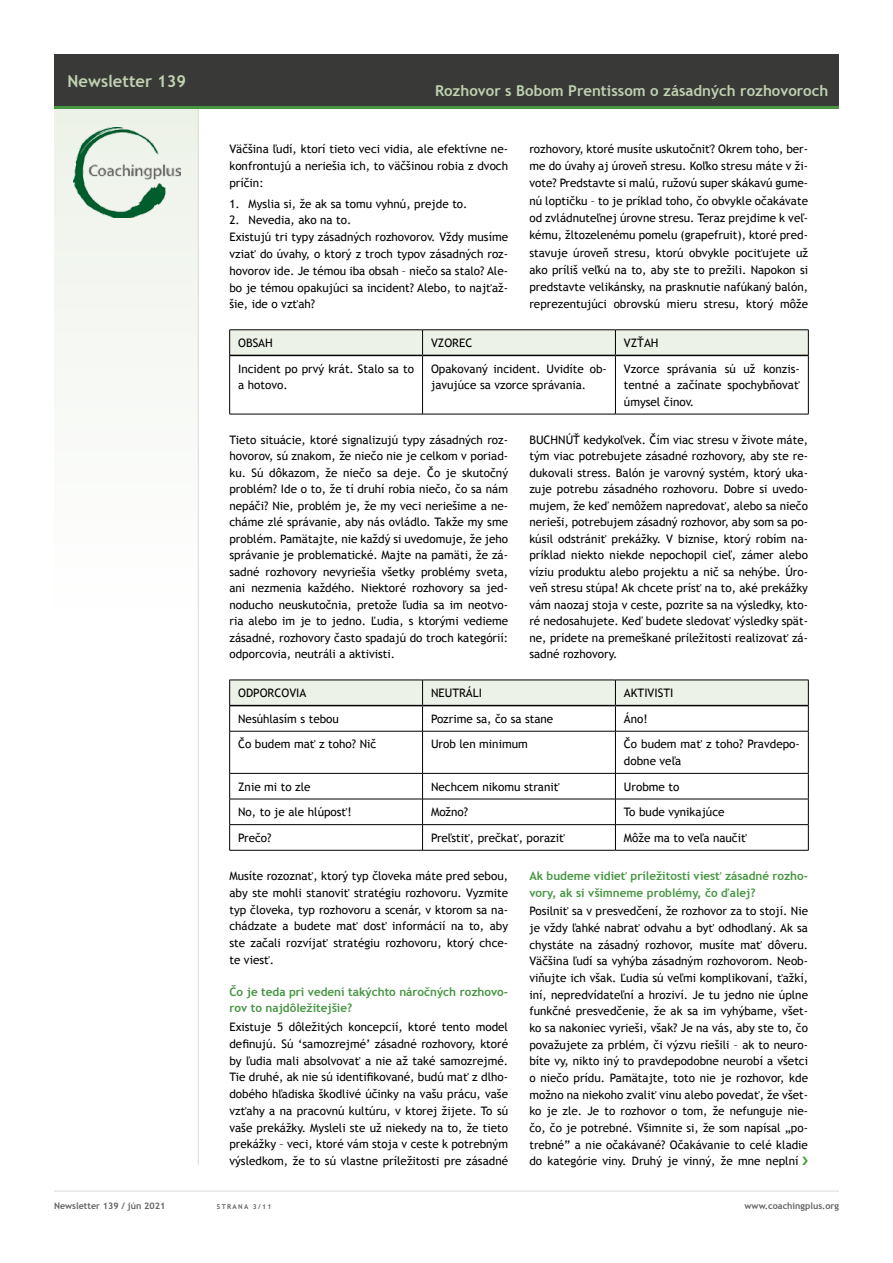
<style>
.page{position:relative;width:893px;height:1263px;background:#fff}
.page>*{position:absolute;margin:0;border:0;box-sizing:border-box;transform-origin:0 0}
.t1{font:700 16.5px "Trebuchet MS";color:#c0d2b0}
.t2{font:700 15px "Trebuchet MS";color:#c0d2b0}
.t3{font:11.7px/16.5px "Trebuchet MS";color:#000;text-align:justify}
.t4{font:700 11.7px/16.8px "Trebuchet MS";color:#469642}
.t5{font:700 9px "Trebuchet MS";color:#646363}
.t6{font:700 6.75px "Trebuchet MS";letter-spacing:.2em;color:#646363}
</style>
<div class="page">
<div style="left:54px;top:106px;width:145px;height:525px;background:#f7f9f6"></div>
<hr style="left:54px;top:1191px;width:785px;height:1px;background:#dadada">
<hr style="left:198px;top:108px;width:1px;height:1057px;background:#dadada">
<div style="left:54px;top:54px;width:785px;height:53px;background:#393938"></div>
<hr style="left:54px;top:106px;width:785px;height:3px;background:#469642">
<img style="left:74px;top:127px;width:106px;height:91px">
<hr style="left:229px;top:329px;width:194px;height:1px;background:#000">
<hr style="left:423px;top:329px;width:192px;height:1px;background:#000">
<hr style="left:615px;top:329px;width:194px;height:1px;background:#000">
<svg style="left:229px;top:330px;width:580px;height:25px;background:#e5eae0"></svg>
<hr style="left:229px;top:355px;width:1px;height:59px;background:#000">
<hr style="left:422px;top:356px;width:1px;height:58px;background:#000">
<hr style="left:615px;top:356px;width:1px;height:58px;background:#000">
<hr style="left:808px;top:355px;width:1px;height:59px;background:#000">
<hr style="left:229px;top:414px;width:194px;height:1px;background:#000">
<hr style="left:423px;top:414px;width:192px;height:1px;background:#000">
<hr style="left:615px;top:414px;width:194px;height:1px;background:#000">
<hr style="left:230px;top:355px;width:193px;height:1px;background:#000">
<hr style="left:423px;top:355px;width:192px;height:1px;background:#000">
<hr style="left:615px;top:355px;width:193px;height:1px;background:#000">
<svg style="left:229px;top:680px;width:580px;height:51px"></svg>
<hr style="left:229px;top:731px;width:194px;height:1px;background:#000">
<hr style="left:229px;top:731px;width:1px;height:42px;background:#000">
<hr style="left:423px;top:731px;width:192px;height:1px;background:#000">
<hr style="left:422px;top:731px;width:1px;height:42px;background:#000">
<hr style="left:615px;top:731px;width:194px;height:1px;background:#000">
<hr style="left:615px;top:731px;width:1px;height:42px;background:#000">
<hr style="left:808px;top:731px;width:1px;height:42px;background:#000">
<hr style="left:229px;top:773px;width:194px;height:1px;background:#000">
<hr style="left:423px;top:773px;width:192px;height:1px;background:#000">
<hr style="left:615px;top:773px;width:194px;height:1px;background:#000">
<hr style="left:229px;top:799px;width:194px;height:1px;background:#000">
<hr style="left:423px;top:799px;width:192px;height:1px;background:#000">
<hr style="left:615px;top:799px;width:194px;height:1px;background:#000">
<hr style="left:229px;top:824px;width:194px;height:1px;background:#000">
<svg style="left:229px;top:773px;width:1px;height:77px"></svg>
<hr style="left:423px;top:824px;width:192px;height:1px;background:#000">
<svg style="left:422px;top:773px;width:1px;height:77px"></svg>
<hr style="left:615px;top:824px;width:194px;height:1px;background:#000">
<svg style="left:615px;top:773px;width:1px;height:77px"></svg>
<svg style="left:808px;top:773px;width:1px;height:77px"></svg>
<hr style="left:229px;top:850px;width:194px;height:1px;background:#000">
<hr style="left:423px;top:850px;width:192px;height:1px;background:#000">
<hr style="left:615px;top:850px;width:194px;height:1px;background:#000">
<hr style="left:230px;top:705px;width:193px;height:1px;background:#000">
<hr style="left:423px;top:705px;width:192px;height:1px;background:#000">
<hr style="left:615px;top:705px;width:193px;height:1px;background:#000">
<h1 class="t1" style="left:68px;top:70px;width:120px">Newsletter 139</h1>
<p class="t2" style="left:435px;top:81px;width:395px">Rozhovor s Bobom Prentissom o zásadných rozhovoroch</p>
<p class="t3" style="left:229px;top:141px;width:280px">Väčšina ľudí, ktorí tieto veci vidia, ale efektívne ne&shy;konfrontujú a neriešia ich, to väčšinou robia z dvoch príčin:</p>
<p class="t3" style="left:229px;top:195px;width:240px">1. Myslia si, že ak sa tomu vyhnú, prejde to.</p>
<p class="t3" style="left:229px;top:212px;width:280px;text-align:left">2. Nevedia, ako na to.<br>Existujú tri typy zásadných rozhovorov. Vždy musíme vziať do úvahy, o ktorý z troch typov zásadných roz&shy;hovorov ide. Je témou iba obsah – niečo sa stalo? Ale&shy;bo je témou opakujúci sa incident? Alebo, to najťaž&shy;šie, ide o vzťah?</p>
<p class="t3" style="left:529px;top:140px;width:280px;line-height:17.2px">rozhovory, ktoré musíte uskutočniť? Okrem toho, ber&shy;me do úvahy aj úroveň stresu. Koľko stresu máte v ži&shy;vote? Predstavte si malú, ružovú super skákavú gume&shy;nú loptičku – to je príklad toho, čo obvykle očakávate od zvládnuteľnej úrovne stresu. Teraz prejdime k veľ&shy;kému, žltozelenému pomelu (grapefruit), ktoré pred&shy;stavuje úroveň stresu, ktorú obvykle pociťujete už ako príliš veľkú na to, aby ste to prežili. Napokon si predstavte velikánsky, na prasknutie nafúkaný balón, reprezentujúci obrovskú mieru stresu, ktorý môže</p>
<p class="t3" style="left:238px;top:335px;width:36px">OBSAH</p>
<p class="t3" style="left:431px;top:335px;width:43px">VZOREC</p>
<p class="t3" style="left:624px;top:335px;width:36px">VZŤAH</p>
<p class="t3" style="left:238px;top:360px;width:177px">Incident po prvý krát. Stalo sa to a hotovo.</p>
<p class="t3" style="left:431px;top:360px;width:177px">Opakovaný incident. Uvidíte ob&shy;javujúce sa vzorce správania.</p>
<p class="t3" style="left:624px;top:360px;width:177px">Vzorce správania sú už konzis&shy;tentné a začínate spochybňovať úmysel činov.</p>
<p class="t3" style="left:229px;top:432px;width:280px">Tieto situácie, ktoré signalizujú typy zásadných roz&shy;hovorov, sú znakom, že niečo nie je celkom v poriad&shy;ku. Sú dôkazom, že niečo sa deje. Čo je skutočný problém? Ide o to, že tí druhí robia niečo, čo sa nám nepáči? Nie, problém je, že my veci neriešime a ne&shy;cháme zlé správanie, aby nás ovládlo. Takže my sme problém. Pamätajte, nie každý si uvedomuje, že jeho správanie je problematické. Majte na pamäti, že zá&shy;sadné rozhovory nevyriešia všetky problémy sveta, ani nezmenia každého. Niektoré rozhovory sa jed&shy;noducho neuskutočnia, pretože ľudia sa im neotvo&shy;ria alebo im je to jedno. Ľudia, s ktorými vedieme zásadné, rozhovory často spadajú do troch kategórií: odporcovia, neutráli a aktivisti.</p>
<p class="t3" style="left:529px;top:432px;width:280px">BUCHNÚŤ kedykoľvek. Čím viac stresu v živote máte, tým viac potrebujete zásadné rozhovory, aby ste re&shy;dukovali stress. Balón je varovný systém, ktorý uka&shy;zuje potrebu zásadného rozhovoru. Dobre si uvedo&shy;mujem, že keď nemôžem napredovať, alebo sa niečo nerieši, potrebujem zásadný rozhovor, aby som sa po&shy;kúsil odstrániť prekážky. V biznise, ktorý robím na&shy;príklad niekto niekde nepochopil cieľ, zámer alebo víziu produktu alebo projektu a nič sa nehýbe. Úro&shy;veň stresu stúpa! Ak chcete prísť na to, aké prekážky vám naozaj stoja v ceste, pozrite sa na výsledky, kto&shy;ré nedosahujete. Keď budete sledovať výsledky spät&shy;ne, prídete na premeškané príležitosti realizovať zá&shy;sadné rozhovory.</p>
<p class="t3" style="left:238px;top:685px;width:70px">ODPORCOVIA</p>
<p class="t3" style="left:431px;top:685px;width:52px">NEUTRÁLI</p>
<p class="t3" style="left:624px;top:685px;width:51px">AKTIVISTI</p>
<p class="t3" style="left:238px;top:710px;width:102px">Nesúhlasím s tebou</p>
<p class="t3" style="left:431px;top:710px;width:124px">Pozrime sa, čo sa stane</p>
<p class="t3" style="left:624px;top:710px;width:25px">Áno!</p>
<p class="t3" style="left:238px;top:736px;width:140px">Čo budem mať z toho? Nič</p>
<p class="t3" style="left:431px;top:736px;width:98px">Urob len minimum</p>
<p class="t3" style="left:624px;top:736px;width:177px">Čo budem mať z toho? Pravdepo&shy;dobne veľa</p>
<p class="t3" style="left:238px;top:778px;width:74px">Znie mi to zle</p>
<p class="t3" style="left:431px;top:778px;width:130px">Nechcem nikomu straniť</p>
<p class="t3" style="left:624px;top:778px;width:57px">Urobme to</p>
<p class="t3" style="left:238px;top:804px;width:115px">No, to je ale hlúposť!</p>
<p class="t3" style="left:431px;top:804px;width:39px">Možno?</p>
<p class="t3" style="left:624px;top:804px;width:102px">To bude vynikajúce</p>
<p class="t3" style="left:238px;top:829px;width:35px">Prečo?</p>
<p class="t3" style="left:431px;top:829px;width:135px">Preľstiť, prečkať, poraziť</p>
<p class="t3" style="left:624px;top:829px;width:124px">Môže ma to veľa naučiť</p>
<p class="t3" style="left:229px;top:868px;width:280px">Musíte rozoznať, ktorý typ človeka máte pred sebou, aby ste mohli stanoviť stratégiu rozhovoru. Vyzmite typ človeka, typ rozhovoru a scenár, v ktorom sa na&shy;chádzate a budete mať dosť informácií na to, aby ste začali rozvíjať stratégiu rozhovoru, ktorý chce&shy;te viesť.</p>
<p class="t4" style="left:229px;top:983px;width:280px">Čo je teda pri vedení takýchto náročných rozhovo&shy;rov to najdôležitejšie?</p>
<p class="t3" style="left:229px;top:1018px;width:280px">Existuje 5 dôležitých koncepcií, ktoré tento model definujú. Sú ‘samozrejmé’ zásadné rozhovory, ktoré by ľudia mali absolvovať a nie až také samozrejmé.<br>Tie druhé, ak nie sú identifikované, budú mať z dlho&shy;dobého hľadiska škodlivé účinky na vašu prácu, vaše vzťahy a na pracovnú kultúru, v ktorej žijete. To sú vaše prekážky. Mysleli ste už niekedy na to, že tieto prekážky – veci, ktoré vám stoja v ceste k potrebným výsledkom, že to sú vlastne príležitosti pre zásadné</p>
<p class="t4" style="left:529px;top:868px;width:280px">Ak budeme vidieť príležitosti viesť zásadné rozho&shy;vory, ak si všimneme problémy, čo ďalej?</p>
<p class="t3" style="left:529px;top:903px;width:280px">Posilniť sa v presvedčení, že rozhovor za to stojí. Nie je vždy ľahké nabrať odvahu a byť odhodlaný. Ak sa chystáte na zásadný rozhovor, musíte mať dôveru.<br>Väčšina ľudí sa vyhýba zásadným rozhovorom. Neob&shy;viňujte ich však. Ľudia sú veľmi komplikovaní, ťažkí, iní, nepredvídateľní a hroziví. Je tu jedno nie úplne funkčné presvedčenie, že ak sa im vyhýbame, všet&shy;ko sa nakoniec vyrieši, však? Je na vás, aby ste to, čo považujete za prblém, či výzvu riešili – ak to neuro&shy;bíte vy, nikto iný to pravdepodobne neurobí a všetci o niečo prídu. Pamätajte, toto nie je rozhovor, kde možno na niekoho zvaliť vinu alebo povedať, že všet&shy;ko je zle. Je to rozhovor o tom, že nefunguje nie&shy;čo, čo je potrebné. Všimnite si, že som napísal „po&shy;trebné” a nie očakávané? Očakávanie to celé kladie do kategórie viny. Druhý je vinný, že mne neplní</p>
<p class="t5" style="left:54px;top:1200px;width:113px">Newsletter 139 / jún 2021</p>
<p class="t6" style="left:217px;top:1202px;width:56px">STRANA 3/11</p>
<p class="t5" style="left:745px;top:1200px;width:96px">www.coachingplus.org</p>
</div>
